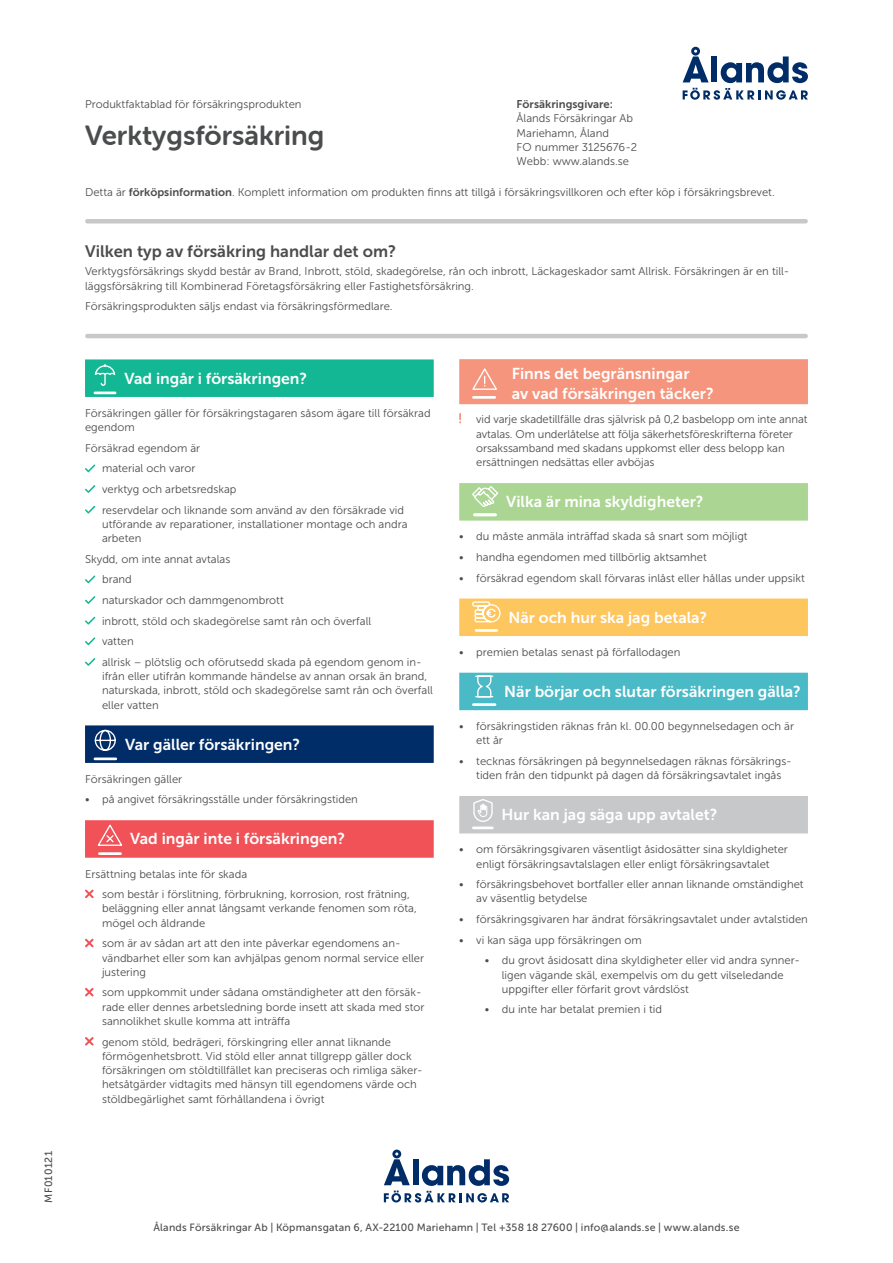
<style>
.page{position:relative;width:893px;height:1263px;background:#fff}
.page>*{position:absolute;margin:0;border:0;box-sizing:border-box;transform-origin:0 0}
._1__Rub__Försäkringe{font:27.75px "Museo Sans Rounded 700";color:#4b4c4d}
._2__Rub_ingress{font:16.5px "Museo Sans 700";color:#4b4c4d}
.A__Orange__Begränsni{font:15.75px/19.5px "Museo Sans 700";color:#fff}
.A__Blå_2_Försäkringe{font:15.75px "Museo Sans 700";color:#fff}
.A__Röd__Vad__ingår_i{font:15.75px "Museo Sans 700";color:#fff}
.A__Grön_2__Skyldighe{font:15.75px "Museo Sans 700";color:#fff}
.A__Grå__Säga_upp_för{font:15.75px "Museo Sans 700";color:#fff}
.A__Grön_1__Vad_ingår{font:15.75px "Museo Sans 700";color:#fff}
.A__Blå_1__Var{font:15.75px "Museo Sans 700";color:#fff}
.A__Gul__Betalning{font:15.75px "Museo Sans 700";color:#fff}
.Bröd_uppräkning{font:11.25px/14.2px "Museo Sans 300";color:#4b4c4d}
.brödtext{font:11.25px/14.2px "Museo Sans 300";color:#4b4c4d}
.Bröd_uppräkning_m_ex{font:11.25px/14.2px "Museo Sans 300";color:#4b4c4d}
.Dårad{font:11.25px "Museo Sans 300";color:#4b4c4d}
.Titel{font:10.5px "Museo Sans 500";letter-spacing:.02em;color:#4b4c4d}
.s1{font-family:"Museo Sans 700"}
</style>
<div class="page">
<div style="left:85px;top:359px;width:349px;height:38px;background:#14b793"></div>
<div style="left:85px;top:725px;width:349px;height:38px;background:#002d67"></div>
<div style="left:85px;top:820px;width:349px;height:38px;background:#f05258"></div>
<hr style="left:95px;top:391px;width:20px;height:3px;background:#fff">
<svg style="left:94px;top:364px;width:22px;height:22px"></svg>
<svg style="left:683px;top:47px;width:125px;height:53px"></svg>
<svg style="left:85px;top:464px;width:10px;height:8px"></svg>
<svg style="left:85px;top:485px;width:10px;height:8px"></svg>
<svg style="left:85px;top:506px;width:10px;height:7px"></svg>
<svg style="left:85px;top:575px;width:10px;height:8px"></svg>
<svg style="left:85px;top:596px;width:10px;height:8px"></svg>
<svg style="left:85px;top:617px;width:10px;height:7px"></svg>
<svg style="left:85px;top:637px;width:10px;height:8px"></svg>
<svg style="left:85px;top:658px;width:10px;height:8px"></svg>
<hr style="left:95px;top:757px;width:21px;height:3px;background:#fff">
<svg style="left:94px;top:729px;width:22px;height:22px"></svg>
<hr style="left:99px;top:852px;width:22px;height:3px;background:#fff">
<svg style="left:98px;top:824px;width:25px;height:22px"></svg>
<svg style="left:85px;top:889px;width:9px;height:9px"></svg>
<svg style="left:85px;top:939px;width:9px;height:8px"></svg>
<svg style="left:85px;top:988px;width:9px;height:8px"></svg>
<svg style="left:85px;top:1037px;width:9px;height:9px"></svg>
<div style="left:459px;top:359px;width:349px;height:45px;background:#f5957d"></div>
<div style="left:459px;top:483px;width:349px;height:38px;background:#abd593"></div>
<div style="left:459px;top:598px;width:349px;height:38px;background:#fec65f"></div>
<div style="left:459px;top:673px;width:349px;height:37px;background:#4abac7"></div>
<div style="left:459px;top:796px;width:349px;height:37px;background:#c7c8ca"></div>
<hr style="left:473px;top:396px;width:22px;height:3px;background:#fff">
<svg style="left:472px;top:368px;width:25px;height:22px"></svg>
<svg style="left:459px;top:413px;width:2px;height:10px"></svg>
<hr style="left:474px;top:513px;width:21px;height:3px;background:#fff">
<svg style="left:472px;top:486px;width:27px;height:21px"></svg>
<hr style="left:476px;top:629px;width:21px;height:3px;background:#fff">
<svg style="left:472px;top:601px;width:29px;height:22px"></svg>
<hr style="left:473px;top:703px;width:22px;height:3px;background:#fff">
<svg style="left:475px;top:675px;width:19px;height:23px"></svg>
<hr style="left:473px;top:826px;width:19px;height:3px;background:#fff">
<svg style="left:473px;top:799px;width:20px;height:23px"></svg>
<hr style="left:87px;top:219px;width:719px;height:4px;background:#c7c8ca">
<hr style="left:87px;top:334px;width:719px;height:4px;background:#c7c8ca">
<svg style="left:384px;top:1149px;width:125px;height:53px"></svg>
<p class="Titel" style="left:43px;top:1202px;width:53px;rotate:-90deg">MF010121</p>
<p class="brödtext" style="left:517px;top:97px;width:122px"><span class="s1">Försäkringsgivare:<br></span>Ålands Försäkringar Ab<br>Mariehamn, Åland<br>FO nummer 3125676- 2<br>Webb: www.alands.se</p>
<p class="Dårad" style="left:85px;top:98px;width:218px">Produktfaktablad för försäkringsprodukten</p>
<p class="_1__Rub__Försäkringe" style="left:85px;top:120px;width:241px">Verktygsförsäkring</p>
<p class="brödtext" style="left:85px;top:185px;width:691px">Detta är <span class="s1">förköpsinformation</span>. Komplett information om produkten finns att tillgå i försäkringsvillkoren och efter köp i försäkringsbrevet.</p>
<p class="_2__Rub_ingress" style="left:85px;top:242px;width:313px">Vilken typ av försäkring handlar det om?</p>
<p class="brödtext" style="left:85px;top:264px;width:706px">Verktygsförsäkrings skydd består av Brand, Inbrott, stöld, skadegörelse, rån och inbrott, Läckageskador samt Allrisk. Försäkringen är en til - läggsförsäkring till Kombinerad Företagsförsäkring eller Fastighetsförsäkring.</p>
<p class="brödtext" style="left:85px;top:299px;width:309px">Försäkringsprodukten säljs endast via försäkringsförmedlare.</p>
<h2 class="A__Grön_1__Vad_ingår" style="left:124px;top:369px;width:184px">Vad ingår i försäkringen?</h2>
<p class="brödtext" style="left:85px;top:406px;width:347px">Försäkringen gäller för försäkringstagaren såsom ägare till försäkrad egendom</p>
<p class="Bröd_uppräkning" style="left:85px;top:441px;width:117px">Försäkrad egendom är</p>
<p class="Bröd_uppräkning" style="left:102px;top:461px;width:95px">material och varor</p>
<p class="Bröd_uppräkning" style="left:102px;top:482px;width:136px">verktyg och arbetsredskap</p>
<p class="Bröd_uppräkning" style="left:102px;top:503px;width:307px">reservdelar och liknande som använd av den försäkrade vid utförande av reparationer, installationer montage och andra arbeten</p>
<p class="Bröd_uppräkning" style="left:85px;top:552px;width:147px">Skydd, om inte annat avtalas</p>
<p class="Bröd_uppräkning" style="left:102px;top:572px;width:31px">brand</p>
<p class="Bröd_uppräkning" style="left:102px;top:593px;width:183px">naturskador och dammgenombrott</p>
<p class="Bröd_uppräkning" style="left:102px;top:614px;width:271px">inbrott, stöld och skadegörelse samt rån och överfall</p>
<p class="Bröd_uppräkning" style="left:102px;top:634px;width:33px">vatten</p>
<p class="Bröd_uppräkning" style="left:102px;top:655px;width:332px">allrisk – plötslig och oförutsedd skada på egendom genom in&shy;ifrån eller utifrån kommande händelse av annan orsak än brand, naturskada, inbrott, stöld och skadegörelse samt rån och överfall eller vatten</p>
<h2 class="A__Blå_1__Var" style="left:125px;top:735px;width:177px">Var gäller försäkringen?</h2>
<p class="Bröd_uppräkning" style="left:85px;top:772px;width:99px">Försäkringen gäller</p>
<p class="Bröd_uppräkning" style="left:85px;top:792px;width:274px">• på angivet försäkringsställe under försäkringstiden</p>
<h2 class="A__Röd__Vad__ingår_i" style="left:130px;top:830px;width:217px">Vad ingår inte i försäkringen?</h2>
<p class="Bröd_uppräkning" style="left:85px;top:866px;width:164px">Ersättning betalas inte för skada</p>
<p class="Bröd_uppräkning" style="left:102px;top:887px;width:316px">som består i förslitning, förbrukning, korrosion, rost frätning, beläggning eller annat långsamt verkande fenomen som röta, mögel och åldrande</p>
<p class="Bröd_uppräkning" style="left:102px;top:936px;width:324px">som är av sådan art att den inte påverkar egendomens an&shy;vändbarhet eller som kan avhjälpas genom normal service eller justering</p>
<p class="Bröd_uppräkning" style="left:102px;top:985px;width:324px">som uppkommit under sådana omständigheter att den försäk&shy;rade eller dennes arbetsledning borde insett att skada med stor sannolikhet skulle komma att inträffa</p>
<p class="Bröd_uppräkning" style="left:102px;top:1034px;width:322px">genom stöld, bedrägeri, förskingring eller annat liknande förmögenhetsbrott. Vid stöld eller annat tillgrepp gäller dock försäkringen om stöldtillfället kan preciseras och rimliga säker&shy;hetsåtgärder vidtagits med hänsyn till egendomens värde och stöldbegärlighet samt förhållandena i övrigt</p>
<h2 class="A__Orange__Begränsni" style="left:512px;top:364px;width:204px">Finns det begränsningar<br>av vad försäkringen täcker?</h2>
<p class="Bröd_uppräkning" style="left:476px;top:413px;width:333px">vid varje skadetillfälle dras självrisk på 0,2 basbelopp om inte annat avtalas. Om underlåtelse att följa säkerhetsföreskrifterna företer orsakssamband med skadans uppkomst eller dess belopp kan ersättningen nedsättas eller avböjas</p>
<h2 class="A__Grön_2__Skyldighe" style="left:506px;top:493px;width:199px">Vilka är mina skyldigheter?</h2>
<p class="Bröd_uppräkning" style="left:459px;top:529px;width:290px">• du måste anmäla inträffad skada så snart som möjligt</p>
<p class="Bröd_uppräkning" style="left:459px;top:550px;width:249px">• handha egendomen med tillbörlig aktsamhet</p>
<p class="Bröd_uppräkning" style="left:459px;top:571px;width:347px">• försäkrad egendom skall förvaras inlåst eller hållas under uppsikt</p>
<h2 class="A__Gul__Betalning" style="left:508px;top:609px;width:200px">När och hur ska jag betala?</h2>
<p class="Bröd_uppräkning" style="left:459px;top:645px;width:223px">• premien betalas senast på förfallodagen</p>
<h2 class="A__Blå_2_Försäkringe" style="left:504px;top:683px;width:298px">När börjar och slutar försäkringen gälla?</h2>
<p class="Bröd_uppräkning" style="left:476px;top:719px;width:319px;text-indent:-17px">• försäkringstiden räknas från kl. 00.00 begynnelsedagen och är ett år</p>
<p class="Bröd_uppräkning" style="left:459px;top:754px;width:334px;text-align:center">• tecknas försäkringen på begynnelsedagen räknas försäkrings&shy;tiden från den tidpunkt på dagen då försäkringsavtalet ingås</p>
<h2 class="A__Grå__Säga_upp_för" style="left:502px;top:806px;width:217px">Hur kan jag säga upp avtalet?</h2>
<p class="Bröd_uppräkning" style="left:459px;top:842px;width:330px;text-align:center">• om försäkringsgivaren väsentligt åsidosätter sina skyldigheter enligt försäkringsavtalslagen eller enligt försäkringsavtalet</p>
<p class="Bröd_uppräkning" style="left:476px;top:877px;width:329px;text-indent:-17px">• försäkringsbehovet bortfaller eller annan liknande omständighet av väsentlig betydelse</p>
<p class="Bröd_uppräkning" style="left:459px;top:912px;width:350px">• försäkringsgivaren har ändrat försäkringsavtalet under avtalstiden</p>
<p class="Bröd_uppräkning" style="left:459px;top:933px;width:184px">• vi kan säga upp försäkringen om</p>
<p class="Bröd_uppräkning_m_ex" style="left:502px;top:953px;width:300px;text-indent:-17px">• du grovt åsidosatt dina skyldigheter eller vid andra synner&shy;ligen vägande skäl, exempelvis om du gett vilseledande uppgifter eller förfarit grovt vårdslöst</p>
<p class="Bröd_uppräkning_m_ex" style="left:485px;top:1002px;width:179px">• du inte har betalat premien i tid</p>
<p class="Titel" style="left:153px;top:1221px;width:587px">Ålands Försäkringar Ab | Köpmansgatan 6, AX-22100 Mariehamn | Tel +358 18 27600 | info@alands.se | www.alands.se</p>
</div>
